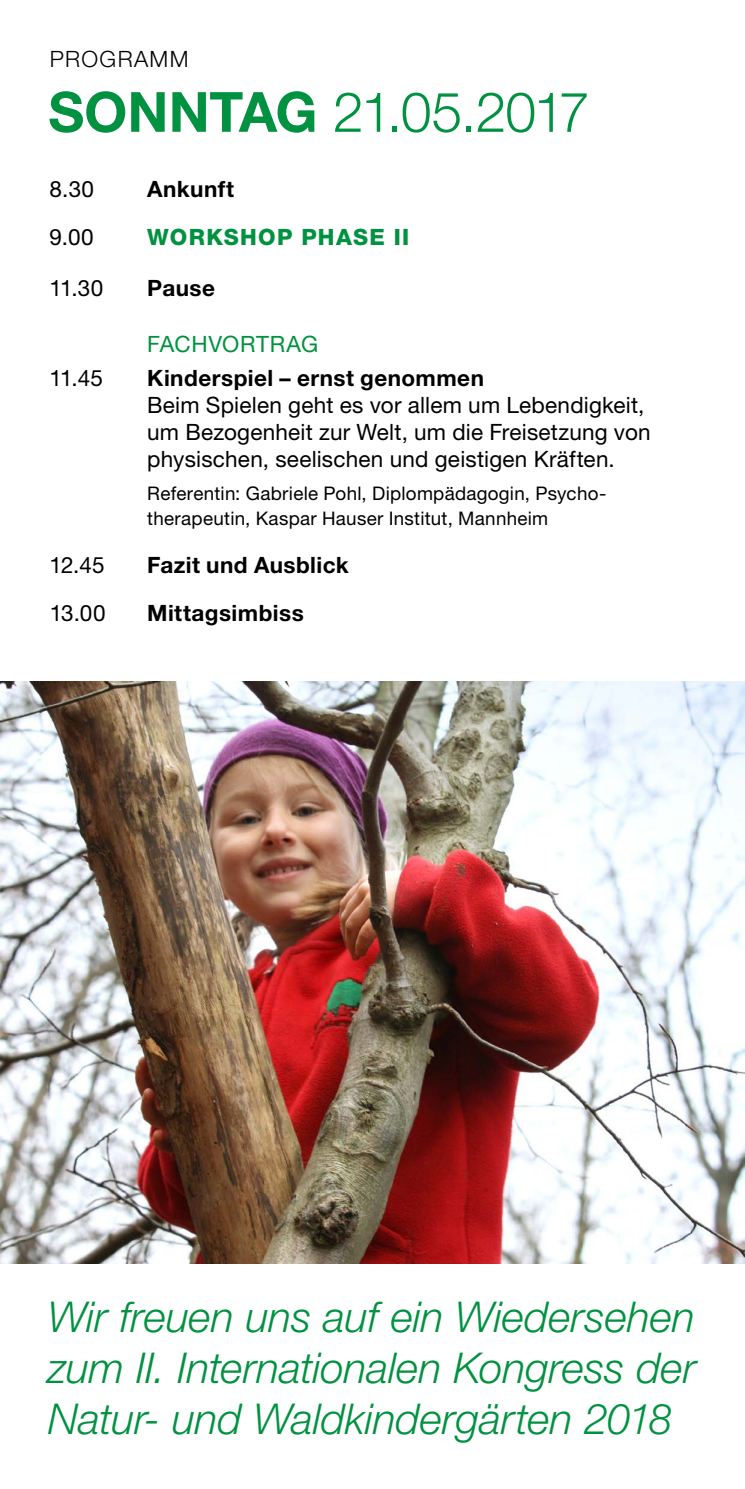
<style>
.page{position:relative;width:745px;height:1489px;background:#fff}
.page>*{position:absolute;margin:0;border:0;box-sizing:border-box;transform-origin:0 0}
.t1{font:300 55.5px "Helvetica Neue LT Std";letter-spacing:-.045em;color:#009240}
.t2{font:italic 300 42.5px/51px "Helvetica Neue LT Std";letter-spacing:-.005em;color:#009240;text-align:justify}
.t3{font:22.5px/27px "Helvetica Neue LT Std";letter-spacing:.01em;color:#000}
.t4{font:700 22.5px "Helvetica Neue LT Std";letter-spacing:.02em;color:#000}
.t5{font:800 22.5px "Helvetica Neue LT Std";letter-spacing:.055em;color:#009240}
.t6{font:22.5px "Helvetica Neue LT Std";letter-spacing:.03em;color:#009240}
.t7{font:300 22.5px "Helvetica Neue LT Std";letter-spacing:.06em;color:#000}
.t8{font:18.75px/25px "Helvetica Neue LT Std";letter-spacing:.015em;color:#000}
.s1{font-weight:700}
</style>
<div class="page">
<img style="left:0;top:681px;width:744px;height:582px">
<p class="t7" style="left:50px;top:46px;width:140px">PROGRAMM</p>
<h1 class="t1" style="left:48px;top:78px;width:542px"><span class="s1">SONNTAG</span> 21.05.2017</h1>
<p class="t3" style="left:50px;top:175px;width:46px">8.30</p>
<p class="t4" style="left:147px;top:175px;width:88px">Ankunft</p>
<p class="t3" style="left:50px;top:223px;width:46px">9.00</p>
<p class="t5" style="left:147px;top:224px;width:263px">WORKSHOP PHASE II</p>
<p class="t3" style="left:50px;top:274px;width:55px">11.30</p>
<p class="t4" style="left:147px;top:274px;width:69px">Pause</p>
<p class="t6" style="left:147px;top:331px;width:172px">FACHVORTRAG</p>
<p class="t3" style="left:50px;top:364px;width:55px">11.45</p>
<p class="t4" style="left:147px;top:364px;width:338px">Kinderspiel – ernst genommen</p>
<p class="t3" style="left:147px;top:391px;width:504px">Beim Spielen geht es vor allem um Lebendigkeit, um Bezogenheit zur Welt, um die Freisetzung von physischen, seelischen und geistigen Kräften.</p>
<p class="t8" style="left:147px;top:480px;width:460px">Referentin: Gabriele Pohl, Diplompädagogin, Psycho&shy;therapeutin, Kaspar Hauser Institut, Mannheim</p>
<p class="t3" style="left:50px;top:551px;width:56px">12.45</p>
<p class="t4" style="left:147px;top:551px;width:203px">Fazit und Ausblick</p>
<p class="t3" style="left:50px;top:599px;width:57px">13.00</p>
<p class="t4" style="left:147px;top:599px;width:158px">Mittagsimbiss</p>
<h2 class="t2" style="left:48px;top:1290px;width:649px">Wir freuen uns auf ein Wiedersehen zum II. Internationalen Kongress der Natur- und Waldkindergärten 2018</h2>
</div>
